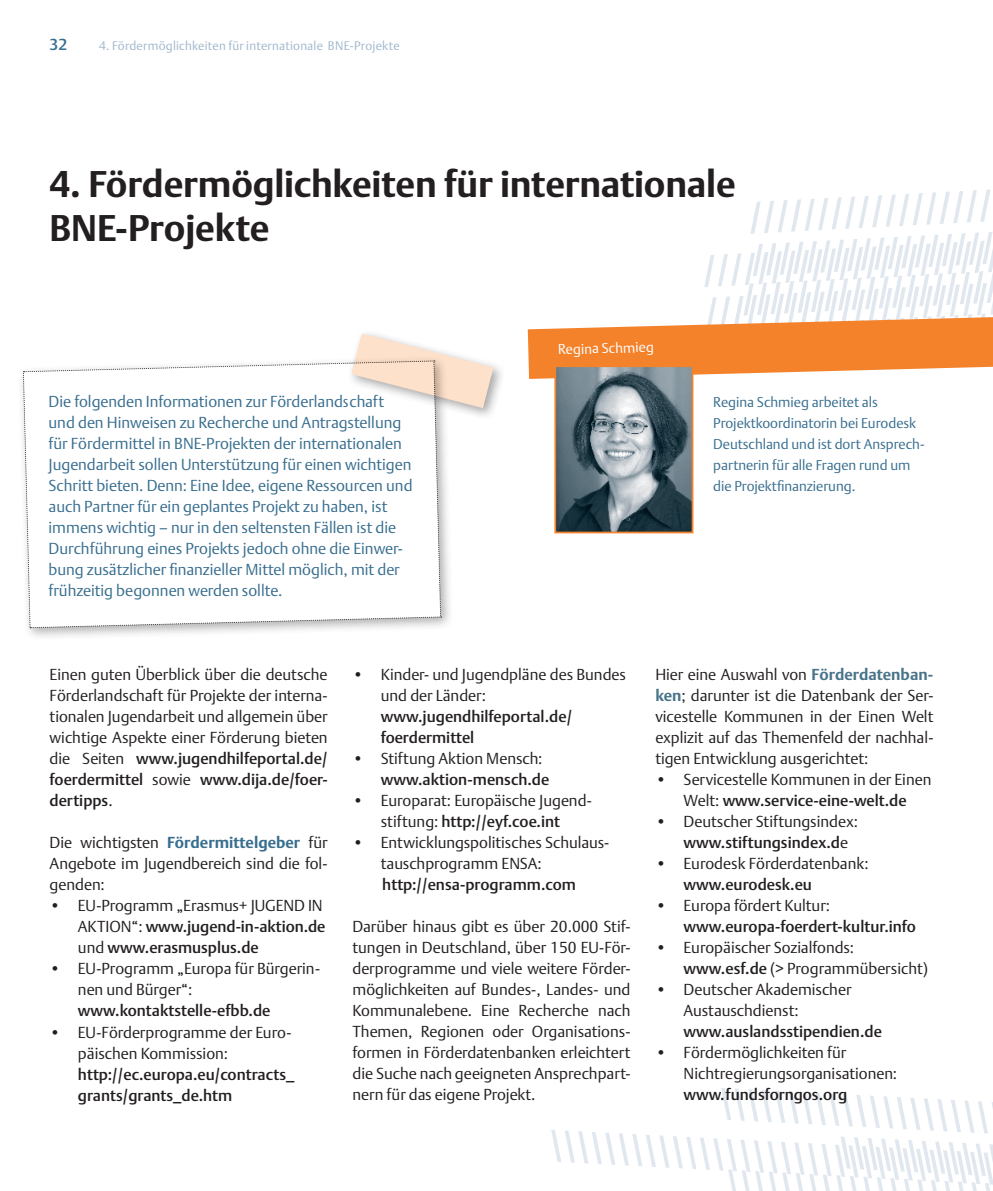
<style>
.page{position:relative;width:993px;height:1191px;background:#fff}
.page>*{position:absolute;margin:0;border:0;box-sizing:border-box;transform-origin:0 0}
.t1{font:700 36.75px/44.1px "DTL Argo T";letter-spacing:-.005em;color:#231f20}
.t2{font:300 15.75px/21px "DTL Argo T";color:#231f20}
.t3{font:300 15.75px/21px "DTL Argo T";color:#386e8f}
.t4{font:500 15.75px/21px "DTL Argo T";color:#231f20}
.t5{font:500 15.75px "DTL Argo T";color:#386e8f}
.t6{font:300 14px/21px "DTL Argo T";color:#386e8f}
.t7{font:300 14px "DTL Argo T";color:#fff}
.t8{font:300 12.25px "DTL Argo T";letter-spacing:.015em;color:#a1b8cd}
.s1{font-weight:500}
.s2{font-weight:700;color:#386e8f}
.s3{font-weight:300}
.s4{font-weight:700;color:#49748a}
</style>
<div class="page">
<svg style="left:527px;top:189px;width:465px;height:190px"></svg>
<div style="left:17px;top:355px;width:436px;height:285px;background:#231f20;opacity:.35"></div>
<div style="left:346px;top:328px;width:159px;height:92px;background:#231f20;opacity:.4"></div>
<svg style="left:23px;top:333px;width:470px;height:295px"></svg>
<svg style="left:551px;top:1088px;width:441px;height:103px"></svg>
<img style="left:557px;top:368px;width:133px;height:162px">
<div style="left:554px;top:365px;width:139px;height:168px;border:2px solid #f4822b"></div>
<p class="t5" style="left:50px;top:35px;width:19px">32</p>
<p class="t8" style="left:99px;top:39px;width:302px">4. Fördermöglichkeiten für internationale BNE-Projekte</p>
<h1 class="t1" style="left:50px;top:162px;width:687px">4. Fördermöglichkeiten für internationale<br>BNE-Projekte</h1>
<p class="t3" style="left:49px;top:391px;width:365px">Die folgenden Informationen zur Förderlandschaft und den Hinweisen zu Recherche und Antragstellung für Fördermittel in BNE-Projekten der internationalen Jugendarbeit sollen Unterstützung für einen wichtigen Schritt bieten. Denn: Eine Idee, eigene Ressourcen und auch Partner für ein geplantes Projekt zu haben, ist immens wichtig – nur in den seltensten Fällen ist die Durchführung eines Projekts jedoch ohne die Einwer&shy;bung zusätzlicher finanzieller Mittel möglich, mit der frühzeitig begonnen werden sollte.</p>
<p class="t7" style="left:558px;top:340px;width:97px;rotate:-1deg">Regina Schmieg</p>
<p class="t6" style="left:713px;top:392px;width:213px">Regina Schmieg arbeitet als<br>Projektkoordinatorin bei Eurodesk<br>Deutschland und ist dort Ansprech&shy;partnerin für alle Fragen rund um die Projektfinanzierung.</p>
<p class="t2" style="left:50px;top:664px;width:279px;text-align:justify">Einen guten Überblick über die deutsche Förderlandschaft für Projekte der interna&shy;tionalen Jugendarbeit und allgemein über wichtige Aspekte einer Förderung bieten die Seiten <span class="s1">www.jugendhilfeportal.de/ foerdermittel</span> sowie <span class="s1">www.dija.de/foer&shy;dertipps</span>.</p>
<p class="t2" style="left:50px;top:832px;width:279px;text-align:justify">Die wichtigsten <span class="s2">Fördermittelgeber</span> für Angebote im Jugendbereich sind die fol&shy;genden:</p>
<p class="t4" style="left:78px;top:895px;width:249px;text-indent:-28px"><span class="s3">• EU-Programm „Erasmus+ JUGEND IN<br>AKTION“:</span> www.jugend-in-aktion.de <span class="s3">und</span> www.erasmusplus.de</p>
<p class="t2" style="left:78px;top:958px;width:243px;text-indent:-28px">• EU-Programm „Europa für Bürgerin&shy;nen und Bürger“:</p>
<p class="t4" style="left:78px;top:1000px;width:194px">www.kontaktstelle-efbb.de</p>
<p class="t2" style="left:78px;top:1021px;width:215px;text-indent:-28px">• EU-Förderprogramme der Euro&shy;päischen Kommission:</p>
<p class="t4" style="left:78px;top:1063px;width:218px">http://ec.europa.eu/contracts_ grants/grants_de.htm</p>
<p class="t2" style="left:380px;top:664px;width:247px;text-indent:-28px">• Kinder- und Jugendpläne des Bundes und der Länder:</p>
<p class="t4" style="left:380px;top:706px;width:193px">www.jugendhilfeportal.de/ foerdermittel</p>
<p class="t2" style="left:352px;top:748px;width:191px">• Stiftung Aktion Mensch:</p>
<p class="t4" style="left:380px;top:769px;width:170px">www.aktion-mensch.de</p>
<p class="t2" style="left:352px;top:790px;width:241px;text-align:center">• Europarat: Europäische Jugend&shy;stiftung: <span class="s1">http://eyf.coe.int</span></p>
<p class="t2" style="left:380px;top:832px;width:230px;text-indent:-28px">• Entwicklungspolitisches Schulaus&shy;tauschprogramm ENSA:</p>
<p class="t4" style="left:382px;top:874px;width:195px">http://ensa-programm.com</p>
<p class="t2" style="left:352px;top:916px;width:279px;text-align:justify">Darüber hinaus gibt es über 20.000 Stif&shy;tungen in Deutschland, über 150 EU-För&shy;derprogramme und viele weitere Förder&shy;möglichkeiten auf Bundes-, Landes- und Kommunalebene. Eine Recherche nach Themen, Regionen oder Organisations&shy;formen in Förderdatenbanken erleichtert die Suche nach geeigneten Ansprechpart&shy;nern für das eigene Projekt.</p>
<p class="t2" style="left:655px;top:664px;width:279px;text-align:justify">Hier eine Auswahl von <span class="s4">Förderdatenban&shy;ken</span>; darunter ist die Datenbank der Ser&shy;vicestelle Kommunen in der Einen Welt explizit auf das Themenfeld der nachhal&shy;tigen Entwicklung ausgerichtet:</p>
<p class="t2" style="left:655px;top:769px;width:277px;text-align:center">• Servicestelle Kommunen in der Einen<br>Welt: <span class="s1">www.service-eine-welt.de</span></p>
<p class="t2" style="left:683px;top:811px;width:176px;text-indent:-28px">• Deutscher Stiftungsindex: <span class="s1">www.stiftungsindex.d</span>e</p>
<p class="t2" style="left:655px;top:853px;width:215px">• Eurodesk Förderdatenbank:</p>
<p class="t4" style="left:683px;top:874px;width:130px">www.eurodesk.eu</p>
<p class="t2" style="left:655px;top:895px;width:176px">• Europa fördert Kultur:</p>
<p class="t4" style="left:683px;top:916px;width:234px">www.europa-foerdert-kultur.info</p>
<p class="t2" style="left:683px;top:937px;width:246px;text-indent:-28px">• Europäischer Sozialfonds: <span class="s1">www.esf.de</span> (&gt; Programmübersicht)</p>
<p class="t2" style="left:683px;top:979px;width:169px;text-indent:-28px">• Deutscher Akademischer<br>Austauschdienst:</p>
<p class="t4" style="left:683px;top:1021px;width:200px">www.auslandsstipendien.de</p>
<p class="t2" style="left:683px;top:1042px;width:215px;text-indent:-28px">• Fördermöglichkeiten für<br>Nichtregierungsorganisationen:</p>
<p class="t4" style="left:683px;top:1084px;width:165px">www.fundsforngos.org</p>
</div>
